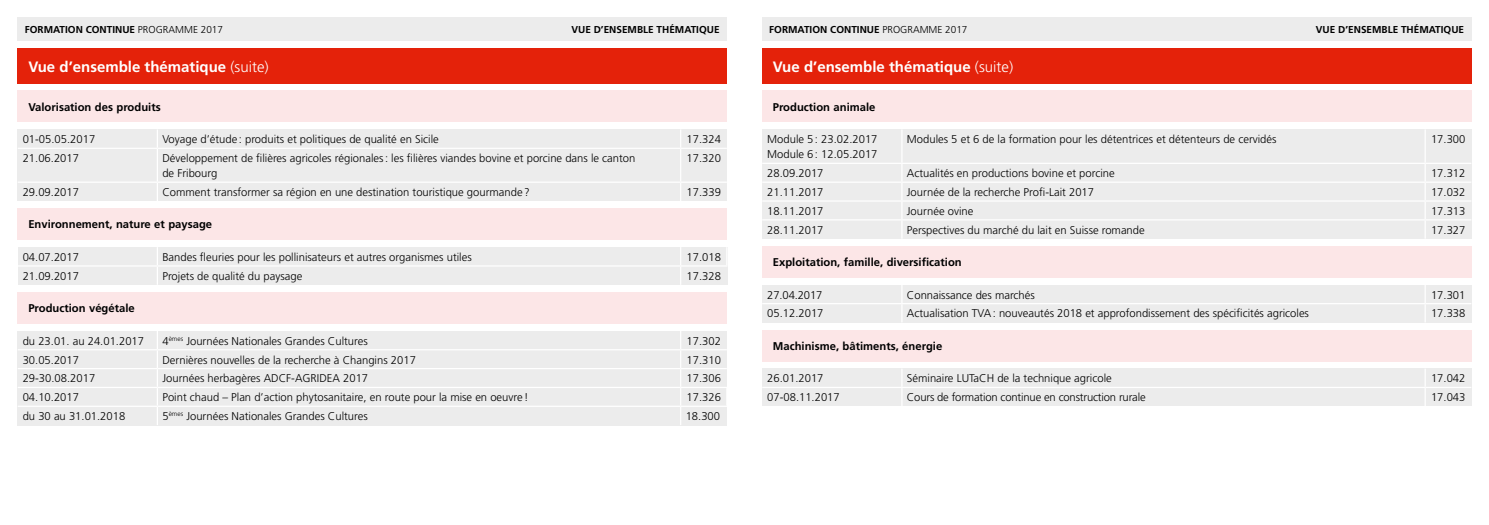
<style>
.page{position:relative;width:1489px;height:525px;background:#fff}
.page>*{position:absolute;margin:0;border:0;box-sizing:border-box;transform-origin:0 0}
.t1{font:700 15px "Frutiger";color:#fff}
.t2{font:300 11.25px/15px "Frutiger";color:#000}
.t3{font:700 11.25px "Frutiger";color:#000}
.t4{font:700 10px "Frutiger";color:#000}
.s1{font-weight:300}
</style>
<div class="page">
<div style="left:762px;top:90px;width:708px;height:32px;background:#fce6e7"></div>
<div style="left:762px;top:129px;width:709px;height:109px;background:#ececec"></div>
<hr style="left:901px;top:129px;width:1px;height:34px;background:#fff">
<hr style="left:1424px;top:129px;width:1px;height:34px;background:#fff">
<hr style="left:762px;top:163px;width:139px;height:1px;background:#fff">
<hr style="left:901px;top:163px;width:523px;height:1px;background:#fff">
<hr style="left:1424px;top:163px;width:47px;height:1px;background:#fff">
<hr style="left:762px;top:181px;width:139px;height:2px;background:#fff">
<hr style="left:901px;top:181px;width:523px;height:2px;background:#fff">
<hr style="left:1424px;top:181px;width:47px;height:2px;background:#fff">
<hr style="left:762px;top:200px;width:139px;height:1px;background:#fff">
<hr style="left:901px;top:200px;width:523px;height:1px;background:#fff">
<hr style="left:1424px;top:200px;width:47px;height:1px;background:#fff">
<hr style="left:762px;top:219px;width:139px;height:1px;background:#fff">
<hr style="left:901px;top:219px;width:523px;height:1px;background:#fff">
<svg style="left:901px;top:164px;width:1px;height:74px"></svg>
<hr style="left:1424px;top:219px;width:47px;height:1px;background:#fff">
<div style="left:762px;top:284px;width:709px;height:38px;background:#ececec"></div>
<hr style="left:762px;top:303px;width:139px;height:1px;background:#fff">
<hr style="left:901px;top:303px;width:523px;height:1px;background:#fff">
<hr style="left:1424px;top:303px;width:47px;height:1px;background:#fff">
<svg style="left:901px;top:284px;width:1px;height:38px"></svg>
<div style="left:762px;top:48px;width:708px;height:35px;background:#e4220a"></div>
<div style="left:762px;top:18px;width:708px;height:23px;background:#ececec"></div>
<div style="left:762px;top:246px;width:708px;height:31px;background:#fce6e7"></div>
<div style="left:18px;top:90px;width:708px;height:32px;background:#fce6e7"></div>
<div style="left:18px;top:208px;width:708px;height:32px;background:#fce6e7"></div>
<div style="left:18px;top:331px;width:708px;height:94px;background:#ececec"></div>
<hr style="left:18px;top:349px;width:139px;height:1px;background:#fff">
<hr style="left:157px;top:349px;width:523px;height:1px;background:#fff">
<hr style="left:680px;top:349px;width:46px;height:1px;background:#fff">
<hr style="left:18px;top:368px;width:139px;height:1px;background:#fff">
<hr style="left:157px;top:368px;width:523px;height:1px;background:#fff">
<hr style="left:680px;top:368px;width:46px;height:1px;background:#fff">
<hr style="left:18px;top:386px;width:139px;height:2px;background:#fff">
<hr style="left:157px;top:386px;width:523px;height:2px;background:#fff">
<svg style="left:157px;top:331px;width:1px;height:94px"></svg>
<hr style="left:680px;top:386px;width:47px;height:2px;background:#fff">
<svg style="left:680px;top:331px;width:1px;height:94px"></svg>
<hr style="left:18px;top:405px;width:139px;height:1px;background:#fff">
<hr style="left:157px;top:405px;width:523px;height:1px;background:#fff">
<hr style="left:680px;top:405px;width:47px;height:1px;background:#fff">
<div style="left:18px;top:247px;width:709px;height:37px;background:#ececec"></div>
<svg style="left:157px;top:247px;width:1px;height:37px"></svg>
<svg style="left:680px;top:247px;width:1px;height:37px"></svg>
<svg style="left:726px;top:247px;width:1px;height:18px"></svg>
<hr style="left:18px;top:265px;width:139px;height:1px;background:#fff">
<hr style="left:157px;top:265px;width:523px;height:1px;background:#fff">
<hr style="left:680px;top:265px;width:47px;height:1px;background:#fff">
<div style="left:18px;top:129px;width:708px;height:72px;background:#ececec"></div>
<svg style="left:157px;top:130px;width:1px;height:18px"></svg>
<svg style="left:680px;top:130px;width:1px;height:18px"></svg>
<hr style="left:18px;top:148px;width:139px;height:1px;background:#fff">
<hr style="left:157px;top:148px;width:523px;height:1px;background:#fff">
<hr style="left:157px;top:149px;width:1px;height:32px;background:#fff">
<hr style="left:680px;top:148px;width:46px;height:1px;background:#fff">
<hr style="left:680px;top:149px;width:1px;height:32px;background:#fff">
<hr style="left:18px;top:181px;width:139px;height:2px;background:#fff">
<hr style="left:157px;top:181px;width:523px;height:2px;background:#fff">
<svg style="left:157px;top:183px;width:1px;height:18px"></svg>
<hr style="left:680px;top:181px;width:46px;height:2px;background:#fff">
<svg style="left:680px;top:183px;width:1px;height:18px"></svg>
<div style="left:18px;top:48px;width:708px;height:35px;background:#e4220a"></div>
<div style="left:18px;top:18px;width:708px;height:23px;background:#ececec"></div>
<div style="left:18px;top:292px;width:708px;height:31px;background:#fce6e7"></div>
<div style="left:762px;top:329px;width:708px;height:32px;background:#fce6e7"></div>
<div style="left:762px;top:368px;width:709px;height:38px;background:#ececec"></div>
<hr style="left:762px;top:386px;width:139px;height:2px;background:#fff">
<hr style="left:901px;top:386px;width:523px;height:2px;background:#fff">
<svg style="left:901px;top:369px;width:1px;height:37px"></svg>
<hr style="left:1424px;top:386px;width:47px;height:2px;background:#fff">
<p class="t4" style="left:25px;top:23px;width:200px">FORMATION CONTINUE <span class="s1">PROGRAMME 2017</span></p>
<p class="t4" style="left:571px;top:23px;width:150px">VUE D’ENSEMBLE THÉMATIQUE</p>
<h1 class="t1" style="left:28px;top:57px;width:242px">Vue d’ensemble thématique <span class="s1">(suite)</span></h1>
<p class="t3" style="left:28px;top:100px;width:134px">Valorisation des produits</p>
<p class="t2" style="left:23px;top:132px;width:74px">01-05.05.2017</p>
<p class="t2" style="left:162px;top:132px;width:278px">Voyage d’étude : produits et politiques de qualité en Sicile</p>
<p class="t2" style="left:686px;top:132px;width:36px">17.324</p>
<p class="t2" style="left:23px;top:151px;width:58px">21.06.2017</p>
<p class="t2" style="left:162px;top:151px;width:474px">Développement de filières agricoles régionales: les filières viandes bovine et porcine dans le canton de Fribourg</p>
<p class="t2" style="left:686px;top:151px;width:36px">17.320</p>
<p class="t2" style="left:23px;top:184px;width:58px">29.09.2017</p>
<p class="t2" style="left:162px;top:184px;width:369px">Comment transformer sa région en une destination touristique gourmande ?</p>
<p class="t2" style="left:686px;top:184px;width:36px">17.339</p>
<p class="t3" style="left:28px;top:218px;width:185px">Environnement, nature et paysage</p>
<p class="t2" style="left:23px;top:249px;width:58px">04.07.2017</p>
<p class="t2" style="left:162px;top:249px;width:311px">Bandes fleuries pour les pollinisateurs et autres organismes utiles</p>
<p class="t2" style="left:686px;top:249px;width:36px">17.018</p>
<p class="t2" style="left:23px;top:268px;width:58px">21.09.2017</p>
<p class="t2" style="left:162px;top:268px;width:141px">Projets de qualité du paysage</p>
<p class="t2" style="left:686px;top:268px;width:36px">17.328</p>
<p class="t3" style="left:28px;top:301px;width:108px">Production végétale</p>
<p class="t2" style="left:23px;top:333px;width:123px">du 23.01. au 24.01.2017</p>
<p class="t2" style="left:162px;top:333px;width:207px">4<sup>èmes</sup> Journées Nationales Grandes Cultures</p>
<p class="t2" style="left:686px;top:333px;width:36px">17.302</p>
<p class="t2" style="left:23px;top:352px;width:58px">30.05.2017</p>
<p class="t2" style="left:162px;top:352px;width:255px">Dernières nouvelles de la recherche à Changins 2017</p>
<p class="t2" style="left:686px;top:352px;width:36px">17.310</p>
<p class="t2" style="left:23px;top:371px;width:74px">29-30.08.2017</p>
<p class="t2" style="left:162px;top:371px;width:207px">Journées herbagères ADCF-AGRIDEA 2017</p>
<p class="t2" style="left:686px;top:371px;width:36px">17.306</p>
<p class="t2" style="left:23px;top:389px;width:58px">04.10.2017</p>
<p class="t2" style="left:162px;top:389px;width:367px">Point chaud – Plan d’action phytosanitaire, en route pour la mise en oeuvre !</p>
<p class="t2" style="left:686px;top:389px;width:36px">17.326</p>
<p class="t2" style="left:23px;top:408px;width:104px">du 30 au 31.01.2018</p>
<p class="t2" style="left:162px;top:408px;width:207px">5<sup>èmes</sup> Journées Nationales Grandes Cultures</p>
<p class="t2" style="left:685px;top:408px;width:36px">18.300</p>
<p class="t4" style="left:769px;top:23px;width:200px">FORMATION CONTINUE <span class="s1">PROGRAMME 2017</span></p>
<p class="t4" style="left:1315px;top:23px;width:150px">VUE D’ENSEMBLE THÉMATIQUE</p>
<h1 class="t1" style="left:772px;top:57px;width:242px">Vue d’ensemble thématique <span class="s1">(suite)</span></h1>
<p class="t3" style="left:772px;top:100px;width:104px">Production animale</p>
<p class="t2" style="left:767px;top:132px;width:112px">Module 5: 23.02.2017<br>Module 6: 12.05.2017</p>
<p class="t2" style="left:906px;top:132px;width:371px">Modules 5 et 6 de la formation pour les détentrices et détenteurs de cervidés</p>
<p class="t2" style="left:1430px;top:132px;width:36px">17.300</p>
<p class="t2" style="left:767px;top:166px;width:58px">28.09.2017</p>
<p class="t2" style="left:906px;top:166px;width:209px">Actualités en productions bovine et porcine</p>
<p class="t2" style="left:1430px;top:166px;width:36px">17.312</p>
<p class="t2" style="left:767px;top:184px;width:58px">21.11.2017</p>
<p class="t2" style="left:906px;top:184px;width:189px">Journée de la recherche Profi-Lait 2017</p>
<p class="t2" style="left:1430px;top:184px;width:36px">17.032</p>
<p class="t2" style="left:767px;top:203px;width:58px">18.11.2017</p>
<p class="t2" style="left:906px;top:203px;width:68px">Journée ovine</p>
<p class="t2" style="left:1430px;top:203px;width:36px">17.313</p>
<p class="t2" style="left:767px;top:222px;width:58px">28.11.2017</p>
<p class="t2" style="left:906px;top:222px;width:239px">Perspectives du marché du lait en Suisse romande</p>
<p class="t2" style="left:1430px;top:222px;width:36px">17.327</p>
<p class="t3" style="left:772px;top:255px;width:190px">Exploitation, famille, diversification</p>
<p class="t2" style="left:767px;top:287px;width:57px">27.04.2017</p>
<p class="t2" style="left:906px;top:287px;width:129px">Connaissance des marchés</p>
<p class="t2" style="left:1430px;top:287px;width:36px">17.301</p>
<p class="t2" style="left:767px;top:306px;width:58px">05.12.2017</p>
<p class="t2" style="left:906px;top:306px;width:403px">Actualisation TVA: nouveautés 2018 et approfondissement des spécificités agricoles</p>
<p class="t2" style="left:1430px;top:306px;width:36px">17.338</p>
<p class="t3" style="left:772px;top:339px;width:171px">Machinisme, bâtiments, énergie</p>
<p class="t2" style="left:767px;top:371px;width:58px">26.01.2017</p>
<p class="t2" style="left:906px;top:371px;width:206px">Séminaire LUTaCH de la technique agricole</p>
<p class="t2" style="left:1430px;top:371px;width:36px">17.042</p>
<p class="t2" style="left:767px;top:389px;width:74px">07-08.11.2017</p>
<p class="t2" style="left:906px;top:389px;width:240px">Cours de formation continue en construction rurale</p>
<p class="t2" style="left:1430px;top:389px;width:36px">17.043</p>
</div>
